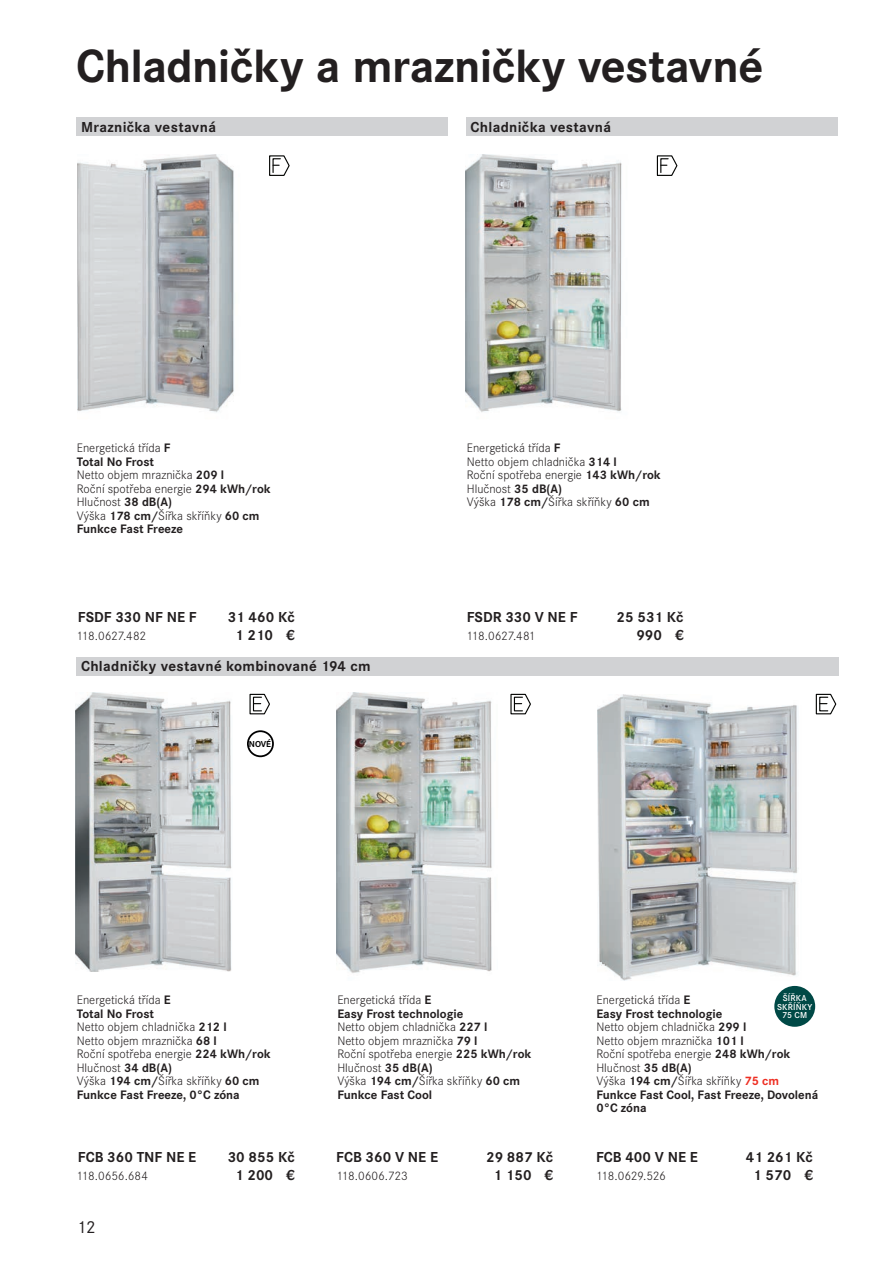
<style>
.page{position:relative;width:893px;height:1263px;background:#fff}
.page>*{position:absolute;margin:0;border:0;box-sizing:border-box;transform-origin:0 0}
.t1{font:700 48.3px "Corporate S";letter-spacing:-.01em;color:#231f20}
.t2{font:18px "Corporate S";color:#231f20}
.t3{font:700 15px/18px "Corporate S";color:#231f20;text-align:center}
.t4{font:700 15px "Corporate S";letter-spacing:.02em;color:#231f20}
.t5{font:300 12.75px/13.5px "Corporate S";color:#231f20}
.t6{font:300 12.75px "Corporate S";letter-spacing:-.02em;color:#231f20}
.t7{font:300 12.75px "Corporate S";letter-spacing:-.025em;color:#231f20}
.t8{font:600 9px/8.7px "Corporate S";letter-spacing:.02em;color:#fff;text-align:center}
.t9{font:700 9px "Corporate S";color:#000001}
.s1{font-weight:700}
.s2{font-weight:700;color:#ee2e22}
</style>
<div class="page">
<div style="left:77px;top:118px;width:371px;height:18px;background:#d1d2d4"></div>
<div style="left:466px;top:118px;width:371px;height:18px;background:#d1d2d4"></div>
<div style="left:77px;top:657px;width:762px;height:18px;background:#d1d2d4"></div>
<img style="left:78px;top:154px;width:156px;height:259px">
<img style="left:466px;top:154px;width:156px;height:258px">
<svg style="left:269px;top:155px;width:21px;height:21px"></svg>
<svg style="left:656px;top:155px;width:22px;height:21px"></svg>
<svg style="left:815px;top:693px;width:22px;height:22px"></svg>
<svg style="left:510px;top:693px;width:21px;height:22px"></svg>
<svg style="left:249px;top:693px;width:21px;height:22px"></svg>
<img style="left:336px;top:693px;width:156px;height:280px">
<img style="left:76px;top:693px;width:156px;height:278px">
<img style="left:597px;top:694px;width:201px;height:286px">
<div style="left:247px;top:730px;width:27px;height:27px;border:2px solid #000001;border-radius:50%"></div>
<div style="left:774px;top:986px;width:41px;height:41px;background:#004946;border-radius:50%"></div>
<h1 class="t1" style="left:76px;top:48px;width:689px">Chladničky a mrazničky vestavné</h1>
<p class="t4" style="left:81px;top:121px;width:137px">Mraznička vestavná</p>
<p class="t4" style="left:471px;top:121px;width:142px">Chladnička vestavná</p>
<p class="t5" style="left:77px;top:442px;width:196px">Energetická třída <span class="s1">F<br>Total No Frost<br></span>Netto objem mraznička <span class="s1">209 l<br></span>Roční spotřeba energie <span class="s1">294 kWh/rok<br></span>Hlučnost <span class="s1">38 dB(A)<br></span>Výška <span class="s1">178 cm/</span>Šířka skříňky <span class="s1">60 cm<br>Funkce Fast Freeze</span></p>
<p class="t5" style="left:467px;top:443px;width:196px">Energetická třída <span class="s1">F<br></span>Netto objem chladnička <span class="s1">314 l<br></span>Roční spotřeba energie <span class="s1">143 kWh/rok<br></span>Hlučnost <span class="s1">35 dB(A)<br></span>Výška <span class="s1">178 cm/</span>Šířka skříňky <span class="s1">60 cm</span></p>
<p class="t3" style="left:78px;top:609px;width:120px">FSDF 330 NF NE F</p>
<p class="t3" style="left:228px;top:609px;width:69px">31 460 Kč<br>1 210 €</p>
<p class="t3" style="left:467px;top:609px;width:112px">FSDR 330 V NE F</p>
<p class="t3" style="left:617px;top:609px;width:69px;text-align:right">25 531 Kč<br>990 €</p>
<p class="t5" style="left:77px;top:630px;width:71px">118.0627.482</p>
<p class="t6" style="left:467px;top:631px;width:71px">118.0627.481</p>
<p class="t4" style="left:81px;top:661px;width:291px">Chladničky vestavné kombinované 194 cm</p>
<p class="t9" style="left:249px;top:740px;width:24px">NOVÉ</p>
<p class="t8" style="left:777px;top:995px;width:37px">ŠÍŘKA<br>SKŘÍŇKY<br>75 CM</p>
<p class="t5" style="left:77px;top:994px;width:196px">Energetická třída <span class="s1">E<br>Total No Frost<br></span>Netto objem chladnička <span class="s1">212 l<br></span>Netto objem mraznička <span class="s1">68 l<br></span>Roční spotřeba energie <span class="s1">224 kWh/rok<br></span>Hlučnost <span class="s1">34 dB(A)<br></span>Výška <span class="s1">194 cm/</span>Šířka skříňky <span class="s1">60 cm<br>Funkce Fast Freeze, 0°C zóna</span></p>
<p class="t5" style="left:337px;top:994px;width:196px">Energetická třída <span class="s1">E<br>Easy Frost technologie<br></span>Netto objem chladnička <span class="s1">227 l<br></span>Netto objem mraznička <span class="s1">79 l<br></span>Roční spotřeba energie <span class="s1">225 kWh/rok<br></span>Hlučnost <span class="s1">35 dB(A)<br></span>Výška <span class="s1">194 cm/</span>Šířka skříňky <span class="s1">60 cm<br>Funkce Fast Cool</span></p>
<p class="t5" style="left:596px;top:994px;width:223px">Energetická třída <span class="s1">E<br>Easy Frost technologie<br></span>Netto objem chladnička <span class="s1">299 l<br></span>Netto objem mraznička <span class="s1">101 l<br></span>Roční spotřeba energie <span class="s1">248 kWh/rok<br></span>Hlučnost <span class="s1">35 dB(A)<br></span>Výška <span class="s1">194 cm/</span>Šířka skříňky <span class="s2">75 cm<br></span><span class="s1">Funkce Fast Cool, Fast Freeze, Dovolená<br>0°C zóna</span></p>
<p class="t3" style="left:78px;top:1149px;width:120px">FCB 360 TNF NE E</p>
<p class="t3" style="left:228px;top:1149px;width:69px">30 855 Kč<br>1 200 €</p>
<p class="t3" style="left:336px;top:1149px;width:103px">FCB 360 V NE E</p>
<p class="t3" style="left:486px;top:1149px;width:69px">29 887 Kč<br>1 150 €</p>
<p class="t3" style="left:596px;top:1149px;width:103px">FCB 400 V NE E</p>
<p class="t3" style="left:746px;top:1149px;width:69px">41 261 Kč<br>1 570 €</p>
<p class="t5" style="left:77px;top:1170px;width:73px">118.0656.684</p>
<p class="t5" style="left:337px;top:1170px;width:73px">118.0606.723</p>
<p class="t7" style="left:596px;top:1171px;width:71px">118.0629.526</p>
<h2 class="t2" style="left:77px;top:1221px;width:21px">12</h2>
</div>
